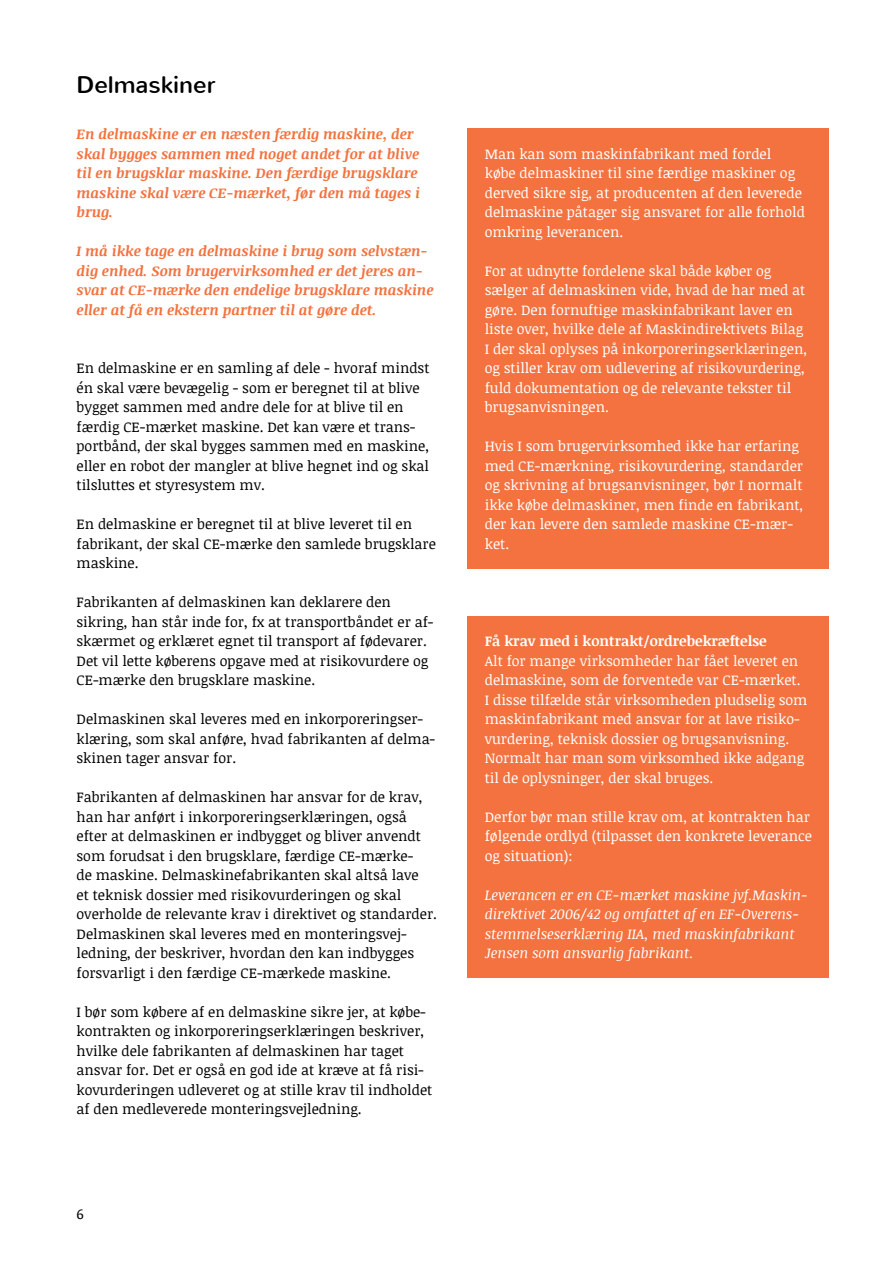
<style>
.page{position:relative;width:893px;height:1263px;background:#fff}
.page>*{position:absolute;margin:0;border:0;box-sizing:border-box;transform-origin:0 0}
.t1{font:24px "Nunito";color:#000}
.t2{font:14.25px/19.5px "Noticia Text";color:#000}
.t3{font:14.25px/19.5px "Noticia Text";color:#fff}
.t4{font:italic 700 14.25px/19.5px "Noticia Text";color:#f3723f}
.t5{font:italic 14.25px/19.5px "Noticia Text";color:#fff}
.t6{font:700 14.25px "Noticia Text";color:#fff}
</style>
<div class="page">
<div style="left:468px;top:616px;width:361px;height:362px;background:#f3723f"></div>
<div style="left:468px;top:128px;width:361px;height:440px;background:#f3723f"></div>
<h1 class="t1" style="left:77px;top:69px;width:141px">Delmaskiner</h1>
<p class="t4" style="left:77px;top:124px;width:345px">En delmaskine er en næsten færdig maskine, der skal bygges sammen med noget andet for at blive til en brugsklar maskine. Den færdige brugsklare maskine skal være CE-mærket, før den må tages i brug.</p>
<p class="t4" style="left:77px;top:241px;width:358px">I må ikke tage en delmaskine i brug som selvstæn&shy;dig enhed. Som brugervirksomhed er det jeres an&shy;svar at CE-mærke den endelige brugsklare maskine eller at få en ekstern partner til at gøre det.</p>
<p class="t2" style="left:77px;top:358px;width:354px">En delmaskine er en samling af dele - hvoraf mindst én skal være bevægelig - som er beregnet til at blive bygget sammen med andre dele for at blive til en færdig CE-mærket maskine. Det kan være et trans&shy;portbånd, der skal bygges sammen med en maskine, eller en robot der mangler at blive hegnet ind og skal tilsluttes et styresystem mv.</p>
<p class="t2" style="left:77px;top:514px;width:361px">En delmaskine er beregnet til at blive leveret til en fabrikant, der skal CE-mærke den samlede brugsklare maskine.</p>
<p class="t2" style="left:77px;top:592px;width:358px">Fabrikanten af delmaskinen kan deklarere den sikring, han står inde for, fx at transportbåndet er af&shy;skærmet og erklæret egnet til transport af fødevarer.<br>Det vil lette køberens opgave med at risikovurdere og CE-mærke den brugsklare maskine.</p>
<p class="t2" style="left:77px;top:709px;width:360px">Delmaskinen skal leveres med en inkorporeringser&shy;klæring, som skal anføre, hvad fabrikanten af delma&shy;skinen tager ansvar for.</p>
<p class="t2" style="left:77px;top:787px;width:362px">Fabrikanten af delmaskinen har ansvar for de krav, han har anført i inkorporeringserklæringen, også efter at delmaskinen er indbygget og bliver anvendt som forudsat i den brugsklare, færdige CE-mærke-<br>de maskine. Delmaskinefabrikanten skal altså lave<br>et teknisk dossier med risikovurderingen og skal overholde de relevante krav i direktivet og standarder.<br>Delmaskinen skal leveres med en monteringsvej&shy;ledning, der beskriver, hvordan den kan indbygges forsvarligt i den færdige CE-mærkede maskine.</p>
<p class="t2" style="left:77px;top:1001px;width:357px">I bør som købere af en delmaskine sikre jer, at købe&shy;kontrakten og inkorporeringserklæringen beskriver, hvilke dele fabrikanten af delmaskinen har taget ansvar for. Det er også en god ide at kræve at få risi&shy;kovurderingen udleveret og at stille krav til indholdet af den medleverede monteringsvejledning.</p>
<p class="t2" style="left:77px;top:1203px;width:9px">6</p>
<p class="t3" style="left:485px;top:143px;width:322px">Man kan som maskinfabrikant med fordel købe delmaskiner til sine færdige maskiner og derved sikre sig, at producenten af den leverede delmaskine påtager sig ansvaret for alle forhold omkring leverancen.</p>
<p class="t3" style="left:485px;top:260px;width:324px">For at udnytte fordelene skal både køber og sælger af delmaskinen vide, hvad de har med at gøre. Den fornuftige maskinfabrikant laver en liste over, hvilke dele af Maskindirektivets Bilag I der skal oplyses på inkorporeringserklæringen, og stiller krav om udlevering af risikovurdering, fuld dokumentation og de relevante tekster til brugsanvisningen.</p>
<p class="t3" style="left:485px;top:436px;width:320px">Hvis I som brugervirksomhed ikke har erfaring med CE-mærkning, risikovurdering, standarder og skrivning af brugsanvisninger, bør I normalt ikke købe delmaskiner, men finde en fabrikant, der kan levere den samlede maskine CE-mær&shy;ket.</p>
<p class="t6" style="left:485px;top:631px;width:283px">Få krav med i kontrakt/ordrebekræftelse</p>
<p class="t3" style="left:485px;top:650px;width:324px">Alt for mange virksomheder har fået leveret en delmaskine, som de forventede var CE-mærket.<br>I disse tilfælde står virksomheden pludselig som maskinfabrikant med ansvar for at lave risiko&shy;vurdering, teknisk dossier og brugsanvisning.<br>Normalt har man som virksomhed ikke adgang til de oplysninger, der skal bruges.</p>
<p class="t3" style="left:485px;top:806px;width:329px">Derfor bør man stille krav om, at kontrakten har følgende ordlyd (tilpasset den konkrete leverance og situation):</p>
<p class="t5" style="left:485px;top:884px;width:325px">Leverancen er en CE-mærket maskine jvf.Maskin&shy;direktivet 2006/42 og omfattet af en EF-Overens&shy;stemmelseserklæring IIA, med maskinfabrikant Jensen som ansvarlig fabrikant.</p>
</div>
